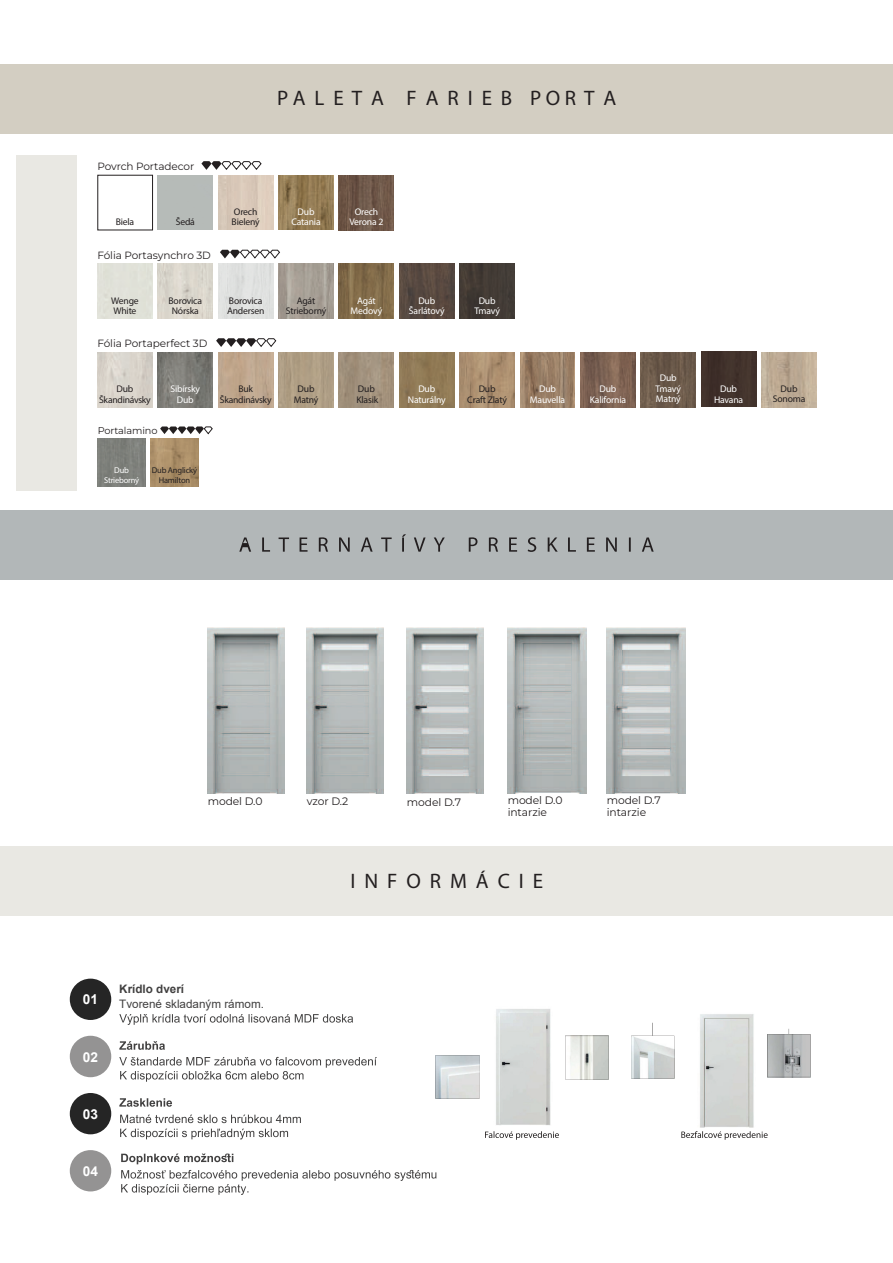
<style>
.page{position:relative;width:893px;height:1263px;background:#fff}
.page>*{position:absolute;margin:0;border:0;box-sizing:border-box;transform-origin:0 0}
.t1{font:21px "Myriad Hebrew";color:#231f20}
.t2{font:700 13.65px "Arial";color:#fff}
.t3{font:11.7px "Arial";color:#414040}
.t4{font:700 11.7px "Arial";color:#414040}
.t5{font:10.8px/12.3px "Montserrat";letter-spacing:-.01em;color:#231f20}
.t6{font:10.5px "Montserrat";letter-spacing:-.01em;color:#231f20}
.t7{font:9.75px "Montserrat";letter-spacing:-.01em;color:#231f20}
.t8{font:9.6px/10.5px "Myriad Pro";letter-spacing:-.02em;color:#231f20;text-align:center}
.t9{font:9.6px/10.5px "Myriad Pro";letter-spacing:-.02em;color:#fff;text-align:center}
.t10{font:8.4px/9.1px "Myriad Pro";letter-spacing:-.02em;color:#231f20;text-align:center}
.t11{font:8.4px/9.1px "Myriad Pro";letter-spacing:-.02em;color:#fff;text-align:center}
</style>
<div class="page">
<div style="left:0;top:64px;width:893px;height:70px;background:#d3cec2"></div>
<div style="left:16px;top:155px;width:61px;height:335px;background:#e9e8e3"></div>
<div style="left:0;top:510px;width:893px;height:69px;background:#b2b7b8"></div>
<svg style="left:239px;top:534px;width:415px;height:18px"></svg>
<div style="left:0;top:846px;width:893px;height:69px;background:#e9e8e3"></div>
<svg style="left:201px;top:161px;width:61px;height:9px"></svg>
<img style="left:218px;top:175px;width:55px;height:55px">
<img style="left:279px;top:175px;width:54px;height:55px">
<img style="left:339px;top:175px;width:55px;height:55px">
<svg style="left:220px;top:249px;width:60px;height:10px"></svg>
<img style="left:158px;top:264px;width:55px;height:55px">
<div style="left:218px;top:264px;width:55px;height:55px;background:#e0e1e0"></div>
<img style="left:279px;top:264px;width:54px;height:54px">
<img style="left:339px;top:264px;width:55px;height:54px">
<img style="left:399px;top:264px;width:55px;height:55px">
<img style="left:460px;top:264px;width:55px;height:55px">
<svg style="left:216px;top:338px;width:61px;height:9px"></svg>
<img style="left:98px;top:352px;width:54px;height:55px">
<img style="left:158px;top:352px;width:55px;height:55px">
<img style="left:218px;top:352px;width:55px;height:55px">
<div style="left:279px;top:352px;width:54px;height:55px;background:#af9e84"></div>
<img style="left:339px;top:353px;width:55px;height:55px">
<div style="left:399px;top:353px;width:55px;height:55px;background:#907a56"></div>
<img style="left:460px;top:353px;width:55px;height:54px">
<img style="left:520px;top:352px;width:55px;height:55px">
<img style="left:580px;top:352px;width:55px;height:55px">
<img style="left:641px;top:352px;width:55px;height:55px">
<div style="left:701px;top:352px;width:55px;height:55px;background:#42322c"></div>
<img style="left:761px;top:353px;width:55px;height:55px">
<svg style="left:119px;top:1014px;width:234px;height:11px"></svg>
<svg style="left:119px;top:1057px;width:258px;height:25px"></svg>
<svg style="left:119px;top:1041px;width:46px;height:9px"></svg>
<svg style="left:120px;top:1114px;width:181px;height:25px"></svg>
<svg style="left:119px;top:1098px;width:53px;height:9px"></svg>
<svg style="left:121px;top:1170px;width:315px;height:25px"></svg>
<svg style="left:121px;top:1153px;width:112px;height:11px"></svg>
<div style="left:70px;top:979px;width:41px;height:41px;background:#252525;border-radius:50%"></div>
<div style="left:70px;top:1036px;width:41px;height:41px;background:#949393;border-radius:50%"></div>
<div style="left:70px;top:1093px;width:41px;height:41px;background:#252525;border-radius:50%"></div>
<div style="left:70px;top:1150px;width:41px;height:41px;background:#949393;border-radius:50%"></div>
<img style="left:496px;top:1009px;width:55px;height:116px">
<svg style="left:436px;top:1055px;width:43px;height:43px;background:#d5d9db"></svg>
<svg style="left:565px;top:1036px;width:44px;height:43px"></svg>
<img style="left:700px;top:1014px;width:54px;height:113px">
<img style="left:631px;top:1078px;width:43px;height:1px">
<svg style="left:631px;top:1023px;width:43px;height:55px"></svg>
<svg style="left:767px;top:1029px;width:43px;height:48px;background:#b4b6b7"></svg>
<svg style="left:681px;top:1131px;width:87px;height:9px"></svg>
<svg style="left:485px;top:1131px;width:74px;height:9px"></svg>
<svg style="left:160px;top:426px;width:53px;height:9px"></svg>
<div style="left:98px;top:439px;width:48px;height:48px;background:#7d807b"></div>
<img style="left:150px;top:438px;width:48px;height:49px">
<img style="left:306px;top:627px;width:77px;height:167px">
<img style="left:207px;top:627px;width:77px;height:167px">
<img style="left:406px;top:627px;width:78px;height:167px">
<img style="left:507px;top:627px;width:80px;height:167px">
<img style="left:606px;top:627px;width:80px;height:167px">
<p class="t6" style="left:98px;top:159px;width:98px">Povrch Portadecor</p>
<h1 class="t1" style="left:277px;top:86px;width:341px">P A L E T A F A R I E B P O R T A</h1>
<p class="t8" style="left:116px;top:216px;width:20px">Biela</p>
<p class="t8" style="left:176px;top:216px;width:21px">Šedá</p>
<p class="t8" style="left:232px;top:206px;width:30px;text-align:left">Orech<br>Bielený</p>
<p class="t9" style="left:291px;top:206px;width:31px">Dub<br>Catania</p>
<p class="t9" style="left:349px;top:206px;width:36px">Orech<br>Verona 2</p>
<p class="t6" style="left:98px;top:248px;width:115px">Fólia Portasynchro 3D</p>
<p class="t8" style="left:111px;top:295px;width:29px;text-align:left">Wenge<br>White</p>
<p class="t8" style="left:169px;top:295px;width:35px">Borovica<br>Nórska</p>
<p class="t8" style="left:227px;top:295px;width:39px;text-align:left">Borovica<br>Andersen</p>
<p class="t8" style="left:286px;top:295px;width:42px">Agát<br>Strieborný</p>
<p class="t9" style="left:351px;top:295px;width:33px">Agát<br>Medový</p>
<p class="t9" style="left:409px;top:295px;width:37px">Dub<br>Šarlátový</p>
<p class="t9" style="left:474px;top:295px;width:27px">Dub<br>Tmavý</p>
<p class="t6" style="left:98px;top:336px;width:111px">Fólia Portaperfect 3D</p>
<p class="t8" style="left:99px;top:384px;width:53px">Dub<br>Škandinávsky</p>
<p class="t9" style="left:170px;top:384px;width:31px">Sibírsky<br>Dub</p>
<p class="t8" style="left:220px;top:384px;width:53px">Buk<br>Škandinávsky</p>
<p class="t8" style="left:294px;top:384px;width:26px">Dub<br>Matný</p>
<p class="t8" style="left:356px;top:384px;width:23px;text-align:left">Dub<br>Klasik</p>
<p class="t9" style="left:408px;top:384px;width:39px">Dub<br>Naturálny</p>
<p class="t8" style="left:467px;top:384px;width:41px">Dub<br>Craft Zlatý</p>
<p class="t9" style="left:530px;top:384px;width:37px">Dub<br>Mauvella</p>
<p class="t9" style="left:590px;top:384px;width:38px">Dub<br>Kalifornia</p>
<p class="t9" style="left:655px;top:373px;width:27px">Dub<br>Tmavý<br>Matný</p>
<p class="t9" style="left:714px;top:384px;width:31px">Dub<br>Havana</p>
<p class="t8" style="left:773px;top:383px;width:34px">Dub<br>Sonoma</p>
<p class="t7" style="left:98px;top:424px;width:61px">Portalamino</p>
<p class="t11" style="left:104px;top:466px;width:37px">Dub<br>Strieborný</p>
<p class="t10" style="left:152px;top:466px;width:47px">Dub Anglický<br>Hamilton</p>
<p class="t5" style="left:208px;top:794px;width:56px">model D.0</p>
<p class="t5" style="left:307px;top:794px;width:43px">vzor D.2</p>
<p class="t5" style="left:407px;top:795px;width:56px">model D.7</p>
<p class="t5" style="left:508px;top:793px;width:56px">model D.0 intarzie</p>
<p class="t5" style="left:607px;top:793px;width:56px">model D.7 intarzie</p>
<h1 class="t1" style="left:350px;top:869px;width:194px">I N F O R M Á C I E</h1>
<h2 class="t2" style="left:83px;top:990px;width:17px">01</h2>
<h2 class="t2" style="left:83px;top:1047px;width:17px">02</h2>
<h2 class="t2" style="left:83px;top:1104px;width:17px">03</h2>
<h2 class="t2" style="left:83px;top:1161px;width:17px">04</h2>
<p class="t4" style="left:119px;top:981px;width:66px">Krídlo dverí</p>
<p class="t3" style="left:119px;top:996px;width:146px">Tvorené skladaným rámom.</p>
</div>
